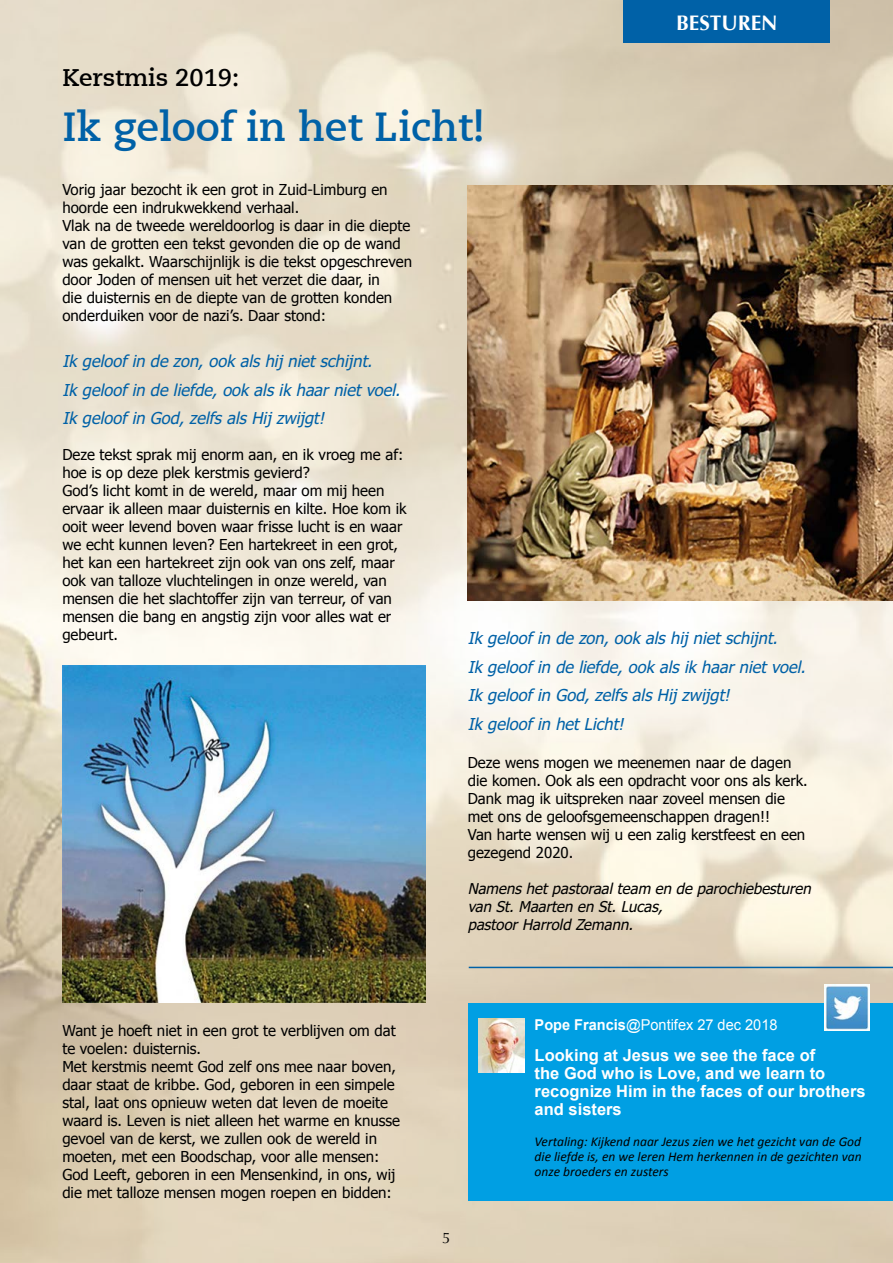
<style>
.page{position:relative;width:893px;height:1263px;background:#fff}
.page>*{position:absolute;margin:0;border:0;box-sizing:border-box;transform-origin:0 0}
.t1{font:700 40.5px "Caecilia LT";color:#0061a7}
.t2{font:700 24px "Caecilia LT";color:#000}
.t3{font:700 21px "Optima";color:#fff}
.t4{font:italic 16.5px/28.5px "Tahoma Faux";color:#0061a7}
.t5{font:700 16.5px/18px "Arial";color:#fff}
.t6{font:15px/18px "Tahoma";color:#000}
.t7{font:italic 15px/18px "Tahoma Faux";color:#000}
.t8{font:15px "Arial";color:#fff}
.t9{font:15px "Optima";color:#000}
.t10{font:italic 13.5px/15px "Calibri";color:#000;text-align:justify}
.s1{font-weight:700}
</style>
<div class="page">
<img style="left:0;top:0;width:893px;height:1263px">
<div style="left:624px;top:0;width:206px;height:43px;background:#0061a7"></div>
<img style="left:63px;top:666px;width:362px;height:337px">
<img style="left:468px;top:185px;width:425px;height:415px">
<div style="left:469px;top:1003px;width:424px;height:197px;background:#009fe3"></div>
<img style="left:824px;top:985px;width:45px;height:45px">
<img style="left:478px;top:1018px;width:46px;height:54px">
<hr style="left:469px;top:967px;width:424px;height:1px;background:#0061a7">
<h3 class="t3" style="left:676px;top:10px;width:103px">BESTUREN</h3>
<h2 class="t2" style="left:62px;top:64px;width:178px">Kerstmis 2019:</h2>
<h1 class="t1" style="left:62px;top:103px;width:424px">Ik geloof in het Licht!</h1>
<p class="t6" style="left:62px;top:180px;width:351px">Vorig jaar bezocht ik een grot in Zuid-Limburg en hoorde een indrukwekkend verhaal.<br>Vlak na de tweede wereldoorlog is daar in die diepte van de grotten een tekst gevonden die op de wand was gekalkt. Waarschijnlijk is die tekst opgeschreven door Joden of mensen uit het verzet die daar, in<br>die duisternis en de diepte van de grotten konden onderduiken voor de nazi’s. Daar stond:</p>
<p class="t4" style="left:62px;top:346px;width:339px">Ik geloof in de zon, ook als hij niet schijnt.<br>Ik geloof in de liefde, ook als ik haar niet voel.<br>Ik geloof in God, zelfs als Hij zwijgt!</p>
<p class="t6" style="left:62px;top:445px;width:346px">Deze tekst sprak mij enorm aan, en ik vroeg me af: hoe is op deze plek kerstmis gevierd?<br>God’s licht komt in de wereld, maar om mij heen ervaar ik alleen maar duisternis en kilte. Hoe kom ik ooit weer levend boven waar frisse lucht is en waar we echt kunnen leven? Een hartekreet in een grot, het kan een hartekreet zijn ook van ons zelf, maar ook van talloze vluchtelingen in onze wereld, van mensen die het slachtoffer zijn van terreur, of van mensen die bang en angstig zijn voor alles wat er gebeurt.</p>
<p class="t4" style="left:468px;top:623px;width:339px">Ik geloof in de zon, ook als hij niet schijnt.<br>Ik geloof in de liefde, ook als ik haar niet voel.<br>Ik geloof in God, zelfs als Hij zwijgt!<br>Ik geloof in het Licht!</p>
<p class="t6" style="left:468px;top:752px;width:342px">Deze wens mogen we meenemen naar de dagen die komen. Ook als een opdracht voor ons als kerk.<br>Dank mag ik uitspreken naar zoveel mensen die met ons de geloofsgemeenschappen dragen!!<br>Van harte wensen wij u een zalig kerstfeest en een gezegend 2020.</p>
<p class="t7" style="left:468px;top:878px;width:345px">Namens het pastoraal team en de parochiebesturen van St. Maarten en St. Lucas,<br>pastoor Harrold Zemann.</p>
<p class="t6" style="left:62px;top:1021px;width:339px">Want je hoeft niet in een grot te verblijven om dat te voelen: duisternis.<br>Met kerstmis neemt God zelf ons mee naar boven, daar staat de kribbe. God, geboren in een simpele stal, laat ons opnieuw weten dat leven de moeite waard is. Leven is niet alleen het warme en knusse gevoel van de kerst, we zullen ook de wereld in moeten, met een Boodschap, voor alle mensen:<br>God Leeft, geboren in een Mensenkind, in ons, wij die met talloze mensen mogen roepen en bidden:</p>
<p class="t9" style="left:442px;top:1229px;width:10px">5</p>
<p class="t8" style="left:535px;top:1015px;width:244px"><span class="s1">Pope Francis</span>@Pontifex 27 dec 2018</p>
<p class="t5" style="left:535px;top:1047px;width:332px">Looking at Jesus we see the face of<br>the God who is Love, and we learn to recognize Him in the faces of our brothers and sisters</p>
<p class="t10" style="left:535px;top:1133px;width:328px">Vertaling: Kijkend naar Jezus zien we het gezicht van de God die liefde is, en we leren Hem herkennen in de gezichten van onze broeders en zusters</p>
</div>
